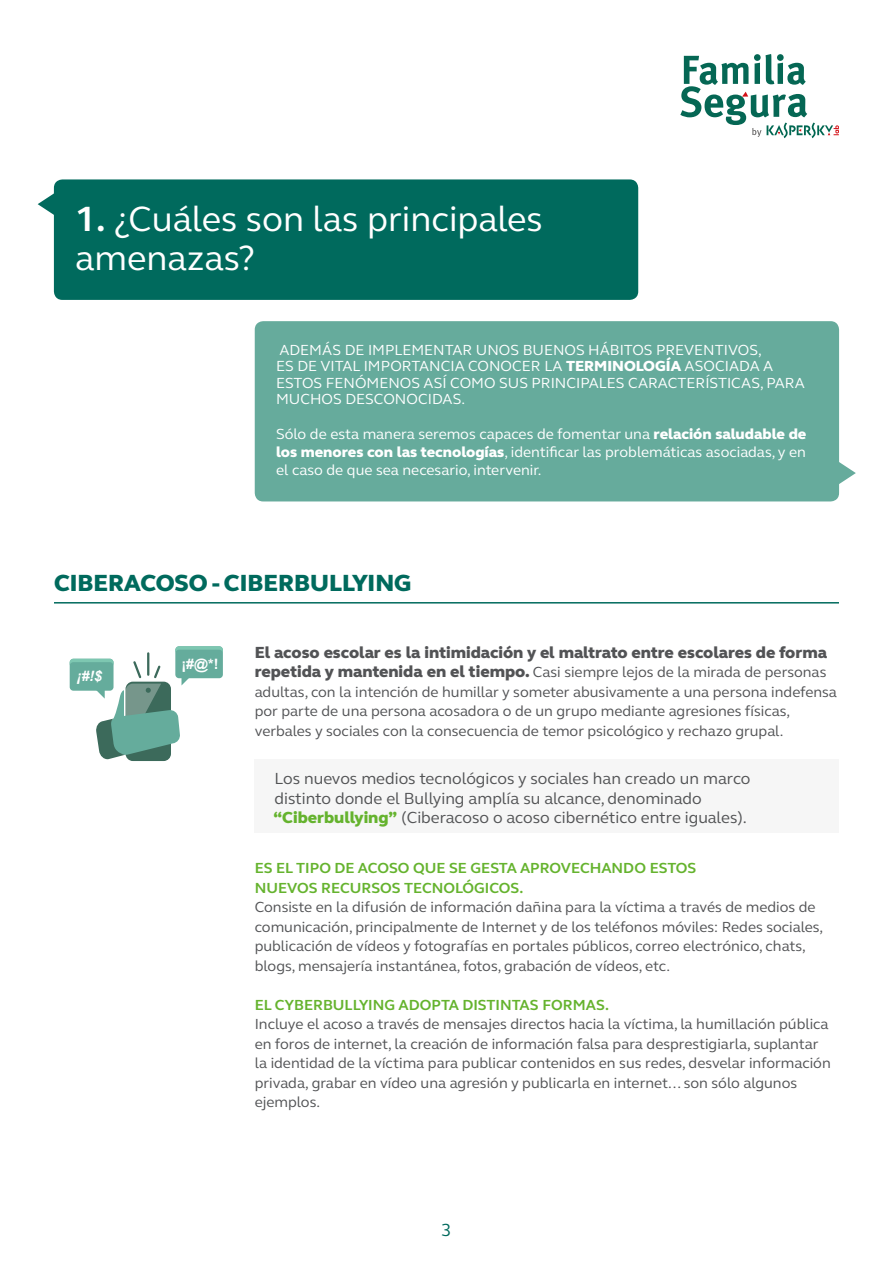
<style>
.page{position:relative;width:893px;height:1263px;background:#fff}
.page>*{position:absolute;margin:0;border:0;box-sizing:border-box;transform-origin:0 0}
.t1{font:36px/39px "FS Elliot Pro";color:#fff}
.t2{font:800 24px "FS Elliot Pro";color:#006a5d}
.t3{font:18px "FS Elliot Pro";color:#006a5d}
.t4{font:16.5px/19.5px "FS Elliot Pro";color:#525355}
.t5{font:800 16.5px "FS Elliot Pro";color:#525355}
.t6{font:15px/19.5px "FS Elliot Pro";color:#525355}
.t7{font:15px/16.5px "FS Elliot Pro";color:#fff}
.t8{font:700 15px/19.5px "FS Elliot Pro";color:#65b32e}
.t9{font:700 14.25px "Arial";color:#fff}
.t10{font:italic 700 14.25px "Arial";color:#fff}
.s1{font-weight:700}
.s2{font-weight:800}
.s3{font-weight:800;font-size:16.5px}
.s4{font-weight:800;color:#65b32e}
</style>
<div class="page">
<svg style="left:680px;top:54px;width:159px;height:84px"></svg>
<div style="left:255px;top:321px;width:584px;height:180px;background:#66ab9c;border-radius:9px"></div>
<div style="left:255px;top:760px;width:584px;height:73px;background:#f6f6f6"></div>
<div style="left:124px;top:680px;width:49px;height:82px;border:2px solid #fff;border-radius:8px"></div>
<div style="left:175px;top:646px;width:48px;height:32px;background:#65ac9c;border-radius:4px"></div>
<svg style="left:175px;top:646px;width:48px;height:7px"></svg>
<hr style="left:147px;top:653px;width:2px;height:22px;background:#3c6a5b">
<svg style="left:70px;top:659px;width:124px;height:101px"></svg>
<svg style="left:839px;top:462px;width:17px;height:22px"></svg>
<hr style="left:54px;top:602px;width:785px;height:1px;background:#006a5d">
<div style="left:54px;top:179px;width:584px;height:121px;background:#006a5d;border-radius:9px"></div>
<svg style="left:38px;top:193px;width:16px;height:22px"></svg>
<h1 class="t1" style="left:75px;top:198px;width:469px"><span class="s1">1.</span> ¿Cuáles son las principales amenazas?</h1>
<p class="t7" style="left:276px;top:341px;width:498px">ADEMÁS DE IMPLEMENTAR UNOS BUENOS HÁBITOS PREVENTIVOS,<br>ES DE VITAL IMPORTANCIA CONOCER LA <span class="s2">TERMINOLOGÍA</span> ASOCIADA A<br>ESTOS fen</p>
<p class="t7" style="left:276px;top:374px;width:530px;text-indent:147px">ASÍ COMO SUS PRINCIPALES CARACTERÍSTICAS, PARA<br>MUCHOS DESCONOCIDAS.</p>
<p class="t7" style="left:276px;top:424px;width:532px;line-height:18px;text-align:justify">Sólo de esta manera seremos capaces de fomentar una <span class="s2">relación saludable de los menores con las tecnologías</span>, identificar las problemáticas asociadas, y en el caso de que sea necesario, intervenir.</p>
<p class="t7" style="left:355px;top:374px;width:23px">ómenos</p>
<h2 class="t2" style="left:54px;top:567px;width:359px">CIBERACOSO - CIBERBULLYING</h2>
<p class="t10" style="left:77px;top:666px;width:27px">¡#!$</p>
<p class="t9" style="left:181px;top:654px;width:38px">¡#@*!</p>
<p class="t5" style="left:255px;top:641px;width:574px">El acoso escolar es la intimidación y el maltrato entre escolares de forma</p>
<p class="t6" style="left:255px;top:662px;width:584px"><span class="s3">repetida y mantenida en el tiempo.</span> Casi siempre lejos de la mirada de personas adultas, con la intención de humillar y someter abusivamente a una persona indefensa por parte de una persona acosadora o de un grupo mediante agresiones físicas, verbales y sociales con la consecuencia de temor psicológico y rechazo grupal.</p>
<p class="t4" style="left:273px;top:769px;width:479px">Los nuevos medios tecnológicos y sociales han creado un marco distinto donde el Bullying amplía su alcance, denominado <span class="s4">“Ciberbullying”</span> (Ciberacoso o acoso cibernético entre iguales).</p>
<p class="t8" style="left:255px;top:858px;width:443px">ES EL TI PO DE ACOSO QUE SE GESTA APROVECHANDO ESTOS<br>NUEVOS RECURSOS TECNOLÓGI COS.</p>
<p class="t6" style="left:255px;top:897px;width:570px">Consiste en la difusión de información dañina para la víctima a través de medios de comunicación, principalmente de Internet y de los teléfonos móviles: Redes sociales, publicación de vídeos y fotografías en portales públicos, correo electrónico, chats, blogs, mensajería instantánea, fotos, grabación de vídeos, etc.</p>
<p class="t8" style="left:255px;top:994px;width:356px">EL CYBERBULLYI NG ADOPTA DISTI NTAS FORMAS.</p>
<p class="t6" style="left:255px;top:1014px;width:577px">Incluye el acoso a través de mensajes directos hacia la víctima, la humillación pública en foros de internet, la creación de información falsa para desprestigiarla, suplantar la identidad de la víctima para publicar contenidos en sus redes, desvelar información privada, grabar en vídeo una agresión y publicarla en internet... son sólo algunos ejemplos.</p>
<p class="t3" style="left:441px;top:1218px;width:12px">3</p>
</div>
